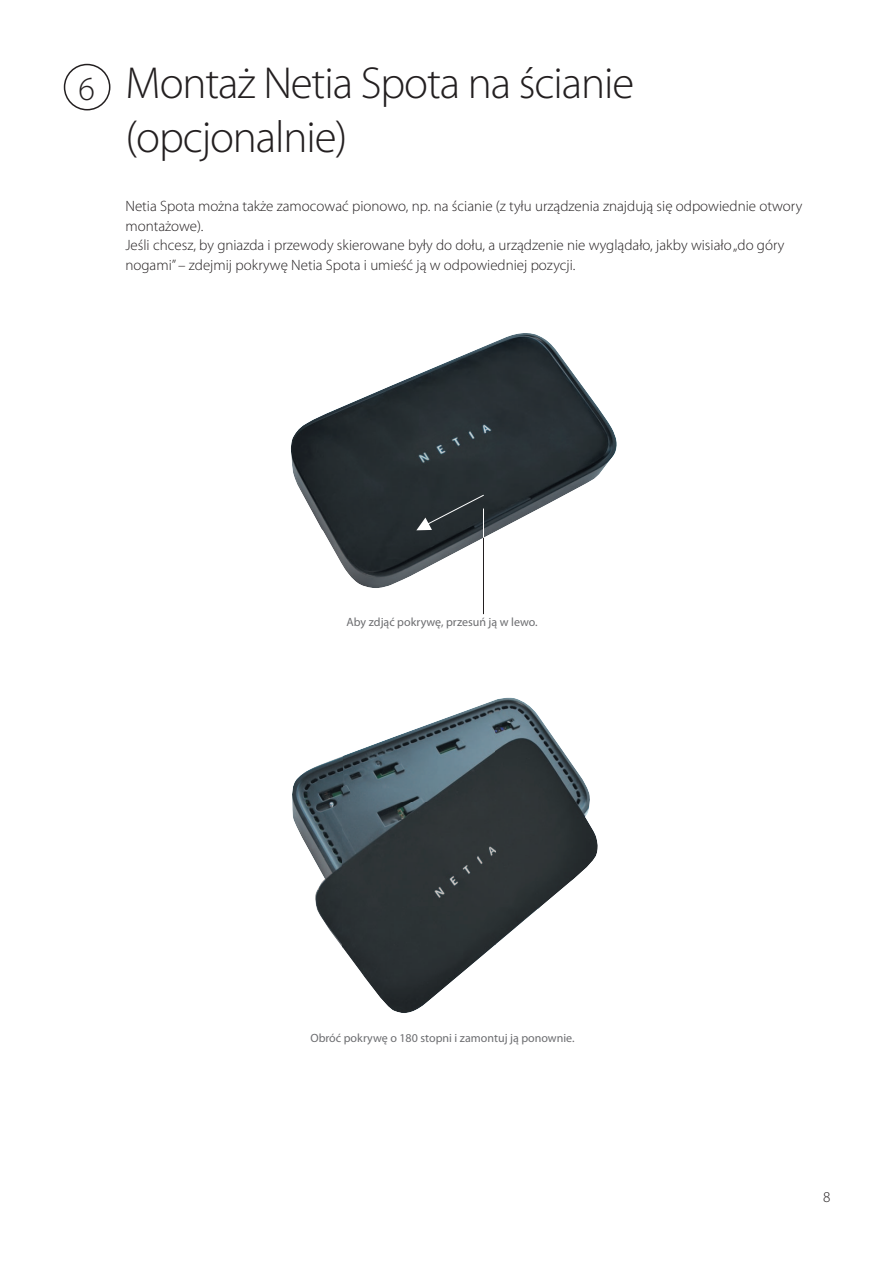
<style>
.page{position:relative;width:893px;height:1263px;background:#fff}
.page>*{position:absolute;margin:0;border:0;box-sizing:border-box;transform-origin:0 0}
.t1{font:300 45px/54px "Myriad Pro";letter-spacing:-.025em;color:#231f20}
.t2{font:300 15px/19.5px "Myriad Pro";color:#231f20}
.t3{font:12px "Myriad Pro";color:#6c6d70}
.s1{font-size:33.75px}
</style>
<div class="page">
<div style="left:64px;top:64px;width:46px;height:46px;border:2px solid #231f20;border-radius:50%"></div>
<img style="left:343px;top:699px;width:153px;height:314px">
<img style="left:496px;top:697px;width:102px;height:211px">
<img style="left:292px;top:756px;width:51px;height:192px">
<img style="left:496px;top:908px;width:43px;height:36px">
<img style="left:291px;top:333px;width:326px;height:255px">
<hr style="left:483px;top:508px;width:1px;height:106px;background:#231f20">
<hr style="left:483px;top:508px;width:1px;height:30px;background:#fff">
<svg style="left:416px;top:494px;width:69px;height:36px;background:#353c3f"></svg>
<h1 class="t1" style="left:125px;top:60px;width:510px;text-indent:-47px"><span class="s1">6</span> Montaż Netia Spota na ścianie (opcjonalnie)</h1>
<p class="t2" style="left:125px;top:198px;width:678px">Netia Spota można także zamocować pionowo, np. na ścianie (z tyłu urządzenia znajdują się odpowiednie otwory montażowe).<br>Jeśli chcesz, by gniazda i przewody skierowane były do dołu, a urządzenie nie wyglądało, jakby wisiało „do góry nogami” – zdejmij pokrywę Netia Spota i umieść ją w odpowiedniej pozycji.</p>
<p class="t3" style="left:347px;top:617px;width:193px">Aby zdjąć pokrywę, przesuń ją w lewo.</p>
<p class="t3" style="left:310px;top:1033px;width:266px">Obróć pokrywę o 180 stopni i zamontuj ją ponownie.</p>
<p class="t2" style="left:823px;top:1189px;width:9px">8</p>
</div>
